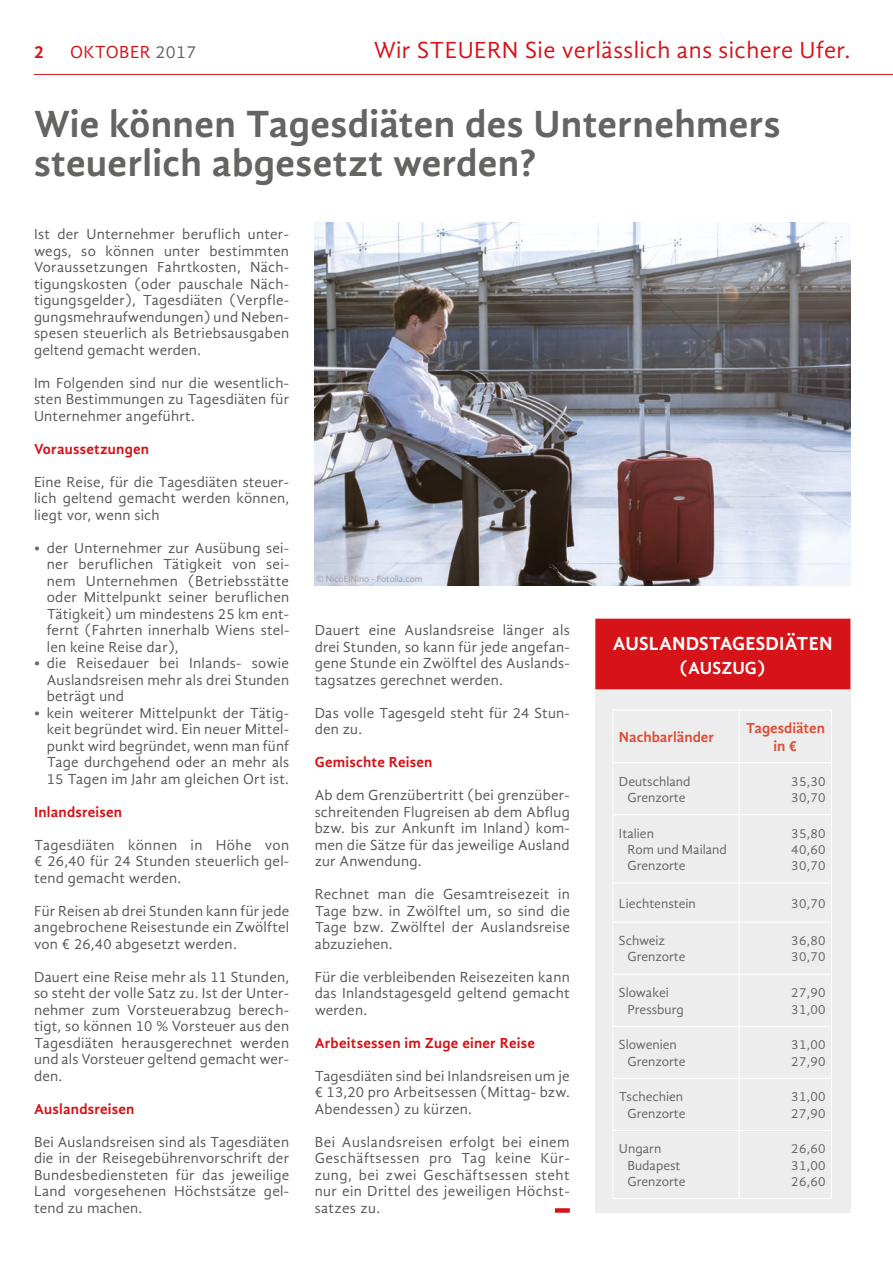
<style>
.page{position:relative;width:893px;height:1263px;background:#fff}
.page>*{position:absolute;margin:0;border:0;box-sizing:border-box;transform-origin:0 0}
.t1{font:700 39px/39px "Gandhi Sans";letter-spacing:.01em;color:#646463}
.t2{font:24px "Gandhi Sans";letter-spacing:.02em;color:#d51318}
.t3{font:700 19.5px "Gandhi Sans";letter-spacing:.01em;color:#fff}
.t4{font:18px "Gandhi Sans";letter-spacing:.025em;color:#d51318}
.t5{font:700 18px "Gandhi Sans";color:#fff}
.t6{font:700 18px "Gandhi Sans";color:#d51318}
.t7{font:15px/16.5px "Gandhi Sans";letter-spacing:.015em;color:#575756;text-align:justify}
.t8{font:700 15px "Gandhi Sans";letter-spacing:.015em;color:#d51318}
.t9{font:700 15px/18px "Gandhi Sans";color:#dd4f37;text-align:center}
.t10{font:13.5px/16.2px "Gandhi Sans";color:#646463}
.t11{font:9.3px "Gandhi Sans";color:#9d9d9d}
.s1{color:#646463}
</style>
<div class="page">
<div style="left:555px;top:1208px;width:15px;height:5px;background:#d51318"></div>
<img style="left:315px;top:223px;width:535px;height:363px">
<div style="left:595px;top:689px;width:255px;height:524px;background:#ededed"></div>
<div style="left:596px;top:619px;width:254px;height:69px;background:#d51318"></div>
<div style="left:595px;top:619px;width:255px;height:70px;border:2px solid #d51318"></div>
<hr style="left:613px;top:709px;width:126px;height:1px;background:#fff">
<hr style="left:613px;top:710px;width:1px;height:52px;background:#fff">
<hr style="left:739px;top:709px;width:93px;height:1px;background:#fff">
<hr style="left:739px;top:710px;width:1px;height:52px;background:#fff">
<hr style="left:831px;top:710px;width:1px;height:52px;background:#fff">
<hr style="left:613px;top:762px;width:126px;height:1px;background:#fff">
<hr style="left:613px;top:763px;width:1px;height:51px;background:#fff">
<hr style="left:739px;top:762px;width:93px;height:1px;background:#fff">
<hr style="left:739px;top:763px;width:1px;height:51px;background:#fff">
<hr style="left:831px;top:763px;width:1px;height:51px;background:#fff">
<hr style="left:613px;top:814px;width:126px;height:1px;background:#fff">
<hr style="left:613px;top:815px;width:1px;height:67px;background:#fff">
<hr style="left:739px;top:814px;width:93px;height:1px;background:#fff">
<hr style="left:739px;top:815px;width:1px;height:67px;background:#fff">
<hr style="left:831px;top:815px;width:1px;height:67px;background:#fff">
<hr style="left:613px;top:882px;width:126px;height:1px;background:#fff">
<hr style="left:613px;top:883px;width:1px;height:39px;background:#fff">
<hr style="left:739px;top:882px;width:93px;height:1px;background:#fff">
<hr style="left:739px;top:883px;width:1px;height:39px;background:#fff">
<hr style="left:831px;top:883px;width:1px;height:39px;background:#fff">
<hr style="left:613px;top:922px;width:126px;height:1px;background:#fff">
<hr style="left:613px;top:922px;width:1px;height:52px;background:#fff">
<hr style="left:739px;top:922px;width:93px;height:1px;background:#fff">
<hr style="left:739px;top:922px;width:1px;height:52px;background:#fff">
<hr style="left:831px;top:922px;width:1px;height:52px;background:#fff">
<hr style="left:613px;top:974px;width:126px;height:1px;background:#fff">
<hr style="left:613px;top:975px;width:1px;height:51px;background:#fff">
<hr style="left:739px;top:974px;width:93px;height:1px;background:#fff">
<hr style="left:739px;top:975px;width:1px;height:51px;background:#fff">
<hr style="left:831px;top:975px;width:1px;height:51px;background:#fff">
<hr style="left:613px;top:1026px;width:126px;height:1px;background:#fff">
<hr style="left:613px;top:1027px;width:1px;height:51px;background:#fff">
<hr style="left:739px;top:1026px;width:93px;height:1px;background:#fff">
<hr style="left:739px;top:1027px;width:1px;height:51px;background:#fff">
<hr style="left:831px;top:1027px;width:1px;height:51px;background:#fff">
<hr style="left:613px;top:1078px;width:126px;height:1px;background:#fff">
<hr style="left:613px;top:1079px;width:1px;height:51px;background:#fff">
<hr style="left:739px;top:1078px;width:93px;height:1px;background:#fff">
<hr style="left:739px;top:1079px;width:1px;height:51px;background:#fff">
<hr style="left:831px;top:1079px;width:1px;height:51px;background:#fff">
<hr style="left:613px;top:1130px;width:126px;height:1px;background:#fff">
<hr style="left:613px;top:1131px;width:1px;height:67px;background:#fff">
<hr style="left:739px;top:1130px;width:93px;height:1px;background:#fff">
<hr style="left:739px;top:1131px;width:1px;height:67px;background:#fff">
<hr style="left:831px;top:1131px;width:1px;height:67px;background:#fff">
<hr style="left:613px;top:1198px;width:126px;height:1px;background:#fff">
<hr style="left:739px;top:1198px;width:93px;height:1px;background:#fff">
<hr style="left:34px;top:74px;width:859px;height:1px;background:#d51318">
<p class="t6" style="left:34px;top:42px;width:11px">2</p>
<p class="t4" style="left:70px;top:42px;width:128px">OKTOBER <span class="s1">2017</span></p>
<h2 class="t2" style="left:374px;top:37px;width:478px">Wir STEUERN Sie verlässlich ans sichere Ufer.</h2>
<h1 class="t1" style="left:34px;top:105px;width:748px">Wie können Tagesdiäten des Unternehmers steuerlich abgesetzt werden?</h1>
<p class="t7" style="left:34px;top:226px;width:257px">Ist der Unternehmer beruflich unter&shy;wegs, so können unter bestimmten Voraussetzungen Fahrtkosten, Näch&shy;tigungskosten (oder pauschale Näch&shy;tigungsgelder), Tagesdiäten (Verpfle&shy;gungsmehraufwendungen) und Neben&shy;spesen steuerlich als Betriebsausgaben geltend gemacht werden.</p>
<p class="t7" style="left:34px;top:374px;width:257px">Im Folgenden sind nur die wesentlich&shy;sten Bestimmungen zu Tagesdiäten für Unternehmer angeführt.</p>
<p class="t8" style="left:34px;top:440px;width:117px">Voraussetzungen</p>
<p class="t7" style="left:34px;top:473px;width:257px">Eine Reise, für die Tagesdiäten steuer&shy;lich geltend gemacht werden können, liegt vor, wenn sich</p>
<p class="t7" style="left:47px;top:539px;width:244px;text-indent:-13px"><span class="s1">•</span> der Unternehmer zur Ausübung sei&shy;ner beruflichen Tätigkeit von sei&shy;nem Unternehmen (Betriebsstätte oder Mittelpunkt seiner beruflichen Tätigkeit) um mindestens 25 km ent&shy;fernt (Fahrten innerhalb Wiens stel&shy;len keine Reise dar),</p>
<p class="t7" style="left:47px;top:655px;width:244px;text-indent:-13px"><span class="s1">•</span> die Reisedauer bei Inlands- sowie Auslandsreisen mehr als drei Stunden beträgt und</p>
<p class="t7" style="left:47px;top:704px;width:244px;text-indent:-13px"><span class="s1">•</span> kein weiterer Mittelpunkt der Tätig&shy;keit begründet wird. Ein neuer Mittel&shy;punkt wird begründet, wenn man fünf Tage durchgehend oder an mehr als 15 Tagen im Jahr am gleichen Ort ist.</p>
<p class="t8" style="left:34px;top:803px;width:90px">Inlandsreisen</p>
<p class="t7" style="left:34px;top:836px;width:257px">Tagesdiäten können in Höhe von € 26,40 für 24 Stunden steuerlich gel&shy;tend gemacht werden.</p>
<p class="t7" style="left:34px;top:902px;width:257px">Für Reisen ab drei Stunden kann für jede angebrochene Reisestunde ein Zwölftel von € 26,40 abgesetzt werden.</p>
<p class="t7" style="left:34px;top:968px;width:257px">Dauert eine Reise mehr als 11 Stunden, so steht der volle Satz zu. Ist der Unter&shy;nehmer zum Vorsteuerabzug berech&shy;tigt, so können 10 % Vorsteuer aus den Tagesdiäten herausgerechnet werden und als Vorsteuer geltend gemacht wer&shy;den.</p>
<p class="t8" style="left:34px;top:1100px;width:102px">Auslandsreisen</p>
<p class="t7" style="left:34px;top:1133px;width:257px">Bei Auslandsreisen sind als Tagesdiäten die in der Reisegebührenvorschrift der Bundesbediensteten für das jeweilige Land vorgesehenen Höchstsätze gel&shy;tend zu machen.</p>
<p class="t11" style="left:316px;top:574px;width:108px">© NicoElNino - Fotolia.com</p>
<p class="t7" style="left:315px;top:622px;width:257px">Dauert eine Auslandsreise länger als drei Stunden, so kann für jede angefan&shy;gene Stunde ein Zwölftel des Auslands&shy;tagsatzes gerechnet werden.</p>
<p class="t7" style="left:315px;top:704px;width:257px">Das volle Tagesgeld steht für 24 Stun&shy;den zu.</p>
<p class="t8" style="left:315px;top:753px;width:119px">Gemischte Reisen</p>
<p class="t7" style="left:315px;top:787px;width:257px">Ab dem Grenzübertritt (bei grenzüber&shy;schreitenden Flugreisen ab dem Abflug bzw. bis zur Ankunft im Inland) kom&shy;men die Sätze für das jeweilige Ausland zur Anwendung.</p>
<p class="t7" style="left:315px;top:886px;width:257px">Rechnet man die Gesamtreisezeit in Tage bzw. in Zwölftel um, so sind die Tage bzw. Zwölftel der Auslandsreise abzuziehen.</p>
<p class="t7" style="left:315px;top:968px;width:257px">Für die verbleibenden Reisezeiten kann das Inlandstagesgeld geltend gemacht werden.</p>
<p class="t8" style="left:315px;top:1034px;width:222px">Arbeitsessen im Zuge einer Reise</p>
<p class="t7" style="left:315px;top:1067px;width:257px">Tagesdiäten sind bei Inlandsreisen um je € 13,20 pro Arbeitsessen (Mittag- bzw.<br>Abendessen) zu kürzen.</p>
<p class="t7" style="left:315px;top:1133px;width:257px">Bei Auslandsreisen erfolgt bei einem Geschäftsessen pro Tag keine Kür&shy;zung, bei zwei Geschäftsessen steht nur ein Drittel des jeweiligen Höchst&shy;satzes zu.</p>
<h3 class="t3" style="left:613px;top:632px;width:221px">AUSLANDSTAGESDIÄTEN</h3>
<p class="t5" style="left:680px;top:657px;width:87px">(AUSZUG)</p>
<p class="t9" style="left:619px;top:728px;width:97px">Nachbarländer</p>
<p class="t9" style="left:746px;top:719px;width:81px">Tagesdiäten in €</p>
<p class="t10" style="left:619px;top:773px;width:73px;text-align:center">Deutschland<br>Grenzorte</p>
<p class="t10" style="left:791px;top:773px;width:36px">35,30<br>30,70</p>
<p class="t10" style="left:627px;top:825px;width:101px;text-indent:-9px">Italien<br>Rom und Mailand<br>Grenzorte</p>
<p class="t10" style="left:791px;top:825px;width:36px;text-align:justify">35,80<br>40,60<br>30,70</p>
<p class="t10" style="left:619px;top:895px;width:78px">Liechtenstein</p>
<p class="t10" style="left:791px;top:895px;width:36px">30,70</p>
<p class="t10" style="left:627px;top:933px;width:60px;text-indent:-9px">Schweiz<br>Grenzorte</p>
<p class="t10" style="left:791px;top:933px;width:36px">36,80<br>30,70</p>
<p class="t10" style="left:627px;top:985px;width:58px;text-indent:-9px">Slowakei<br>Pressburg</p>
<p class="t10" style="left:791px;top:985px;width:36px">27,90<br>31,00</p>
<p class="t10" style="left:627px;top:1037px;width:60px;text-indent:-9px">Slowenien<br>Grenzorte</p>
<p class="t10" style="left:791px;top:1037px;width:36px">31,00<br>27,90</p>
<p class="t10" style="left:619px;top:1089px;width:68px;text-align:right">Tschechien<br>Grenzorte</p>
<p class="t10" style="left:791px;top:1089px;width:36px">31,00<br>27,90</p>
<p class="t10" style="left:627px;top:1141px;width:60px;text-indent:-9px">Ungarn<br>Budapest<br>Grenzorte</p>
<p class="t10" style="left:791px;top:1141px;width:36px;text-align:justify">26,60<br>31,00<br>26,60</p>
</div>
